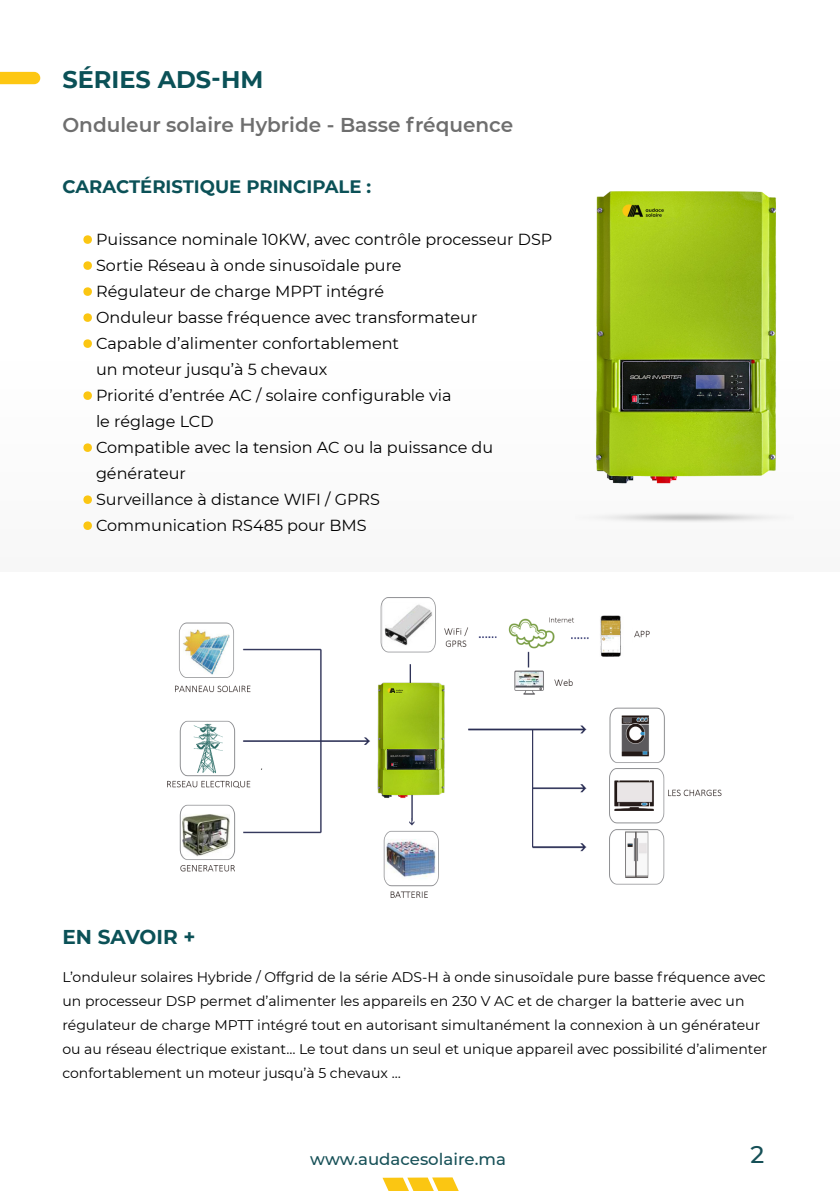
<style>
.page{position:relative;width:840px;height:1191px;background:#fff}
.page>*{position:absolute;margin:0;border:0;box-sizing:border-box;transform-origin:0 0}
.t1{font:700 24px "Montserrat";color:#0b5157}
.t2{font:500 24px "Montserrat";color:#165057}
.t3{font:600 20px "Montserrat";color:#6e6e6e}
.t4{font:700 20px "Montserrat";color:#0b5157}
.t5{font:700 18px "Montserrat";color:#0b5157}
.t6{font:500 16.6px "Montserrat";color:#165057}
.t7{font:16px "Montserrat";color:#000}
.t8{font:14px/24px "Montserrat";color:#000}
</style>
<div class="page">
<svg style="left:382px;top:1177px;width:76px;height:14px"></svg>
<svg style="left:83px;top:235px;width:9px;height:9px"></svg>
<svg style="left:83px;top:261px;width:9px;height:9px"></svg>
<svg style="left:83px;top:287px;width:9px;height:9px"></svg>
<svg style="left:83px;top:313px;width:9px;height:9px"></svg>
<svg style="left:83px;top:339px;width:9px;height:9px"></svg>
<svg style="left:83px;top:391px;width:9px;height:9px"></svg>
<svg style="left:83px;top:443px;width:9px;height:9px"></svg>
<svg style="left:83px;top:495px;width:9px;height:9px"></svg>
<svg style="left:83px;top:521px;width:9px;height:9px"></svg>
<svg style="left:0;top:72px;width:40px;height:12px"></svg>
<img style="left:167px;top:597px;width:553px;height:300px">
<img style="left:589px;top:191px;width:196px;height:331px">
<img style="left:370px;top:679px;width:80px;height:126px">
<p class="t1" style="left:62px;top:62px;width:202px">SÉRIES ADS-HM</p>
<p class="t3" style="left:62px;top:110px;width:452px">Onduleur solaire Hybride - Basse fréquence</p>
<p class="t5" style="left:62px;top:174px;width:310px">CARACTÉRISTIQUE PRINCIPALE :</p>
<p class="t7" style="left:96px;top:228px;width:457px">Puissance nominale 10KW, avec contrôle processeur DSP</p>
<p class="t7" style="left:96px;top:254px;width:307px">Sortie Réseau à onde sinusoïdale pure</p>
<p class="t7" style="left:96px;top:280px;width:289px">Régulateur de charge MPPT intégré</p>
<p class="t7" style="left:96px;top:306px;width:382px">Onduleur basse fréquence avec transformateur</p>
<p class="t7" style="left:96px;top:332px;width:304px">Capable d’alimenter confortablement</p>
<p class="t7" style="left:96px;top:358px;width:233px">un moteur jusqu 5à’ chevaux</p>
<p class="t7" style="left:96px;top:384px;width:357px">Priorité d’entrée AC / solaire configurable via</p>
<p class="t7" style="left:96px;top:410px;width:119px">le réglage LCD</p>
<p class="t7" style="left:96px;top:436px;width:398px">Compatible avec la tension AC ou la puissance du</p>
<p class="t7" style="left:96px;top:462px;width:91px">générateur</p>
<p class="t7" style="left:96px;top:488px;width:285px">Surveillance à distance WIFI / GPRS</p>
<p class="t7" style="left:96px;top:514px;width:272px">Communication RS485 pour BMS</p>
<p class="t4" style="left:62px;top:923px;width:134px">EN SAVOIR +</p>
<p class="t8" style="left:62px;top:965px;width:706px">’Londuleur solaires Hybride / Offgrid de la série ADS H- à onde sinusoïdale pure basse fréquence avec un processeur DSP permet d’alimenter les appareils en 230 V AC et de charger la batterie avec un régulateur de charge MPTT intégré tout en autorisant simultanément la connexion à un générateur ou au réseau électrique existant… Le tout dans un seul et unique appareil avec possibilité d’alimenter confortablement un moteur jusqu 5à’ chevaux ...</p>
<p class="t6" style="left:310px;top:1147px;width:197px">www.audacesolaire.ma</p>
<h1 class="t2" style="left:750px;top:1137px;width:15px">2</h1>
</div>
